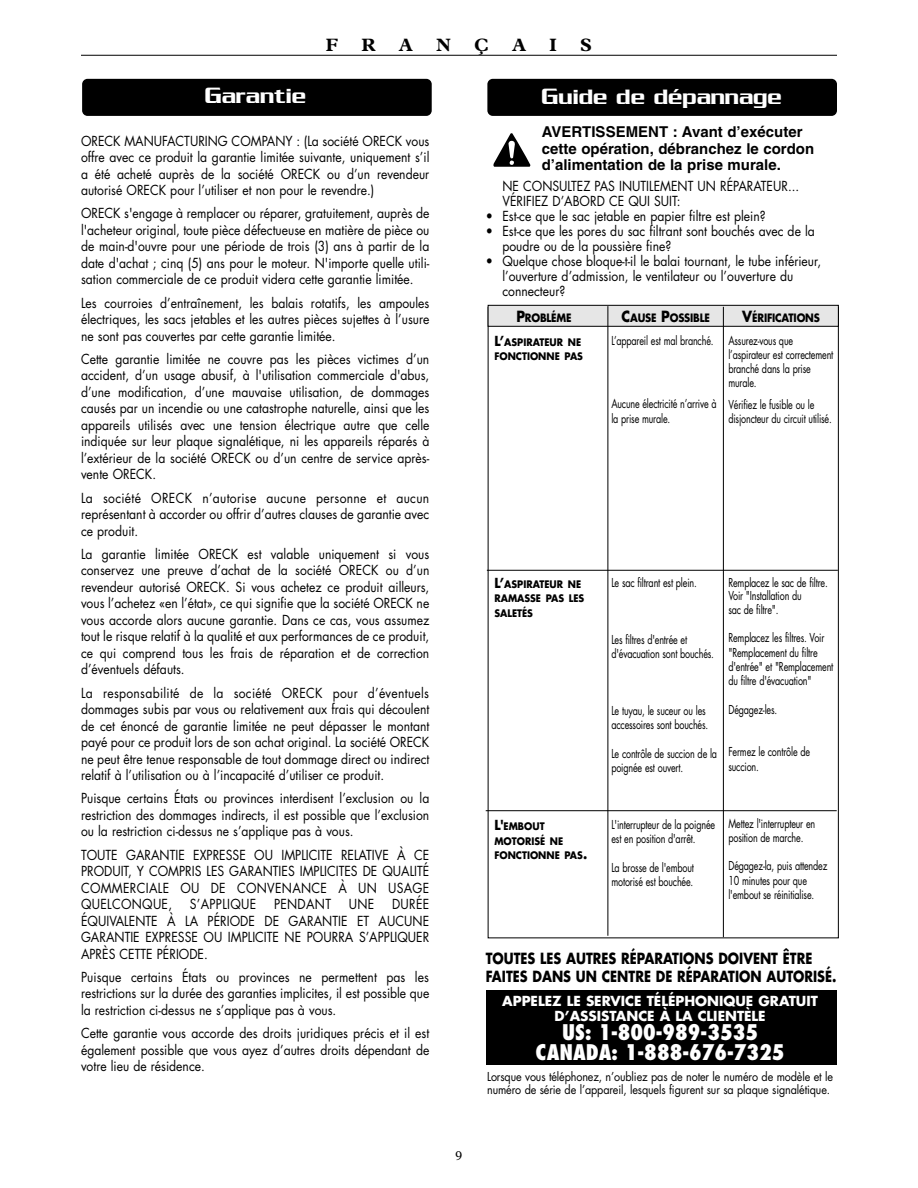
<style>
.page{position:relative;width:918px;height:1188px;background:#fff}
.page>*{position:absolute;margin:0;border:0;box-sizing:border-box;transform-origin:0 0}
.t1{font:22.5px "Serpentine ICG";color:#fff}
.t2{font:800 condensed 21px/19.5px "Futura";color:#fff;text-align:center}
.t3{font:700 18px "Plantin";color:#000}
.t4{font:700 15px/16.5px "Helvetica";color:#000}
.t5{font:700 15px/18px "Futura";color:#000;scale:.85 1}
.t6{font:13.5px/16.5px "Futura";color:#000;text-align:justify;scale:.9 1}
.t7{font:700 13.5px/15px "Futura";color:#fff;text-align:center}
.t8{font:13.5px "Futura";letter-spacing:.025em;color:#000;scale:.9 1}
.t9{font:13.5px "Plantin";color:#000}
.t10{font:12px/14.2px "Futura";letter-spacing:-.02em;color:#000;scale:.75 1}
.t11{font:12px/13.5px "Futura";letter-spacing:-.02em;color:#000;scale:.9 1}
.t12{font:700 11.25px "Futura";letter-spacing:-.02em;color:#000;scale:.88 1}
.t13{font:700 10.2px/14.2px "Futura";color:#000;scale:.92 1}
.s1{font-size:24px}
.s2{font-size:15px}
.s3{font-size:13.5px}
</style>
<div class="page">
<div style="left:487px;top:79px;width:350px;height:37px;background:#000;border-radius:5px"></div>
<div style="left:82px;top:79px;width:350px;height:37px;background:#000;border-radius:5px"></div>
<hr style="left:81px;top:55px;width:756px;height:1px;background:#000">
<div style="left:486px;top:990px;width:351px;height:75px;background:#000"></div>
<svg style="left:493px;top:133px;width:37px;height:34px"></svg>
<div style="left:488px;top:306px;width:350px;height:20px;background:#e6e6e6"></div>
<div style="left:488px;top:305px;width:351px;height:22px;border:1px solid #000"></div>
<hr style="left:487px;top:570px;width:351px;height:1px;background:#000">
<hr style="left:608px;top:306px;width:1px;height:630px;background:#000">
<hr style="left:723px;top:307px;width:1px;height:630px;background:#000">
<hr style="left:486px;top:810px;width:351px;height:1px;background:#000">
<h1 class="t1" style="left:204px;top:83px;width:103px"><span class="s1">G</span>arantie</h1>
<h3 class="t3" style="left:326px;top:39px;width:14px">F</h3>
<h3 class="t3" style="left:362px;top:39px;width:15px">R</h3>
<h3 class="t3" style="left:399px;top:39px;width:16px">A</h3>
<h3 class="t3" style="left:436px;top:39px;width:16px">N</h3>
<h3 class="t3" style="left:474px;top:39px;width:16px">Ç</h3>
<h3 class="t3" style="left:512px;top:39px;width:16px">A</h3>
<h3 class="t3" style="left:550px;top:39px;width:9px">I</h3>
<h3 class="t3" style="left:580px;top:39px;width:13px">S</h3>
<h1 class="t1" style="left:541px;top:84px;width:242px"><span class="s1">G</span>uide de dépannage</h1>
<p class="t6" style="left:81px;top:134px;width:389px">ORECK MANUFACTURING COMPANY : (La société ORECK vous offre avec ce produit la garantie limitée suivante, uniquement s’il a été acheté auprès de la société ORECK ou d’un revendeur autorisé ORECK pour l’utiliser et non pour le revendre.)</p>
<p class="t6" style="left:81px;top:206px;width:389px">ORECK s'engage à remplacer ou réparer, gratuitement, auprès de l'acheteur original, toute pièce défectueuse en matière de pièce ou de main-d'ouvre pour une période de trois (3) ans à partir de la date d'achat ; cinq (5) ans pour le moteur. N'importe quelle utili&shy;sation commerciale de ce produit videra cette garantie limitée.</p>
<p class="t6" style="left:81px;top:296px;width:389px">Les courroies d’entraînement, les balais rotatifs, les ampoules électriques, les sacs jetables et les autres pièces sujettes à l’usure ne sont pas couvertes par cette garantie limitée.</p>
<p class="t6" style="left:81px;top:352px;width:389px">Cette garantie limitée ne couvre pas les pièces victimes d’un accident, d’un usage abusif, à l'utilisation commerciale d'abus, d’une modification, d’une mauvaise utilisation, de dommages causés par un incendie ou une catastrophe naturelle, ainsi que les appareils utilisés avec une tension électrique autre que celle indiquée sur leur plaque signalétique, ni les appareils réparés à l’extérieur de la société ORECK ou d’un centre de service après&shy;vente ORECK.</p>
<p class="t6" style="left:81px;top:491px;width:389px">La société ORECK n’autorise aucune personne et aucun représentant à accorder ou offrir d’autres clauses de garantie avec ce produit.</p>
<p class="t6" style="left:81px;top:547px;width:389px">La garantie limitée ORECK est valable uniquement si vous conservez une preuve d’achat de la société ORECK ou d’un revendeur autorisé ORECK. Si vous achetez ce produit ailleurs, vous l’achetez «en l’état», ce qui signifie que la société ORECK ne vous accorde alors aucune garantie. Dans ce cas, vous assumez tout le risque relatif à la qualité et aux performances de ce produit, ce qui comprend tous les frais de réparation et de correction d’éventuels défauts.</p>
<p class="t6" style="left:81px;top:686px;width:389px">La responsabilité de la société ORECK pour d’éventuels dommages subis par vous ou relativement aux frais qui découlent de cet énoncé de garantie limitée ne peut dépasser le montant payé pour ce produit lors de son achat original. La société ORECK ne peut être tenue responsable de tout dommage direct ou indirect relatif à l’utilisation ou à l’incapacité d’utiliser ce produit.</p>
<p class="t6" style="left:81px;top:791px;width:389px">Puisque certains États ou provinces interdisent l’exclusion ou la restriction des dommages indirects, il est possible que l’exclusion ou la restriction ci-dessus ne s’applique pas à vous.</p>
<p class="t6" style="left:81px;top:848px;width:389px">TOUTE GARANTIE EXPRESSE OU IMPLICITE RELATIVE À CE PRODUIT, Y COMPRIS LES GARANTIES IMPLICITES DE QUALITÉ COMMERCIALE OU DE CONVENANCE À UN USAGE QUELCONQUE,</p>
<p class="t6" style="left:81px;top:897px;width:389px;text-indent:311px">DURÉE ÉQUIVALENTE À LA PÉRIODE DE GARANTIE ET AUCUNE GARANTIE EXPRESSE OU IMPLICITE NE POURRA S’APPLIQUER APRÈS CETTE PÉRIODE.</p>
<p class="t6" style="left:81px;top:970px;width:389px">Puisque certains États ou provinces ne permettent pas les restrictions sur la durée des garanties implicites, il est possible que la restriction ci-dessus ne s’applique pas à vous.</p>
<p class="t6" style="left:81px;top:1026px;width:389px">Cette garantie vous accorde des droits juridiques précis et il est également possible que vous ayez d’autres droits dépendant de votre lieu de résidence.</p>
<p class="t8" style="left:190px;top:898px;width:75px">S’APPLIQUE</p>
<p class="t8" style="left:274px;top:898px;width:65px">PENDANT</p>
<p class="t6" style="left:349px;top:897px;width:30px">UNE</p>
<p class="t4" style="left:542px;top:125px;width:274px">AVERTISSEMENT : Avant d’exécuter cette opération, débranchez le cordon d’alimentation de la prise murale.</p>
<p class="t6" style="left:502px;top:180px;width:331px;line-height:15px">NE CONSULTEZ PAS INUTILEMENT UN RÉPARATEUR...<br>VÉRIFIEZ D’ABORD CE QUI SUIT:</p>
<p class="t6" style="left:486px;top:209px;width:313px">• Est-ce que le sac jetable en papier filtre est plein?</p>
<p class="t6" style="left:502px;top:225px;width:349px;line-height:15px;text-indent:-17px">• Est-ce que les pores du sac filtrant sont bouchés avec de la poudre ou de la poussière fine?</p>
<p class="t6" style="left:502px;top:255px;width:356px;line-height:15px;text-align:left;text-indent:-17px">• Quelque chose bloque-t-il le balai tournant, le tube inférieur, l’ouverture d’admission, le ventilateur ou l’ouverture du connecteur?</p>
<p class="t12" style="left:516px;top:313px;width:64px"><span class="s2">P</span>ROBLÉME</p>
<p class="t12" style="left:622px;top:313px;width:102px"><span class="s2">C</span>AUSE <span class="s2">P</span>OSSIBLE</p>
<p class="t12" style="left:742px;top:313px;width:90px"><span class="s2">V</span>ÉRIFICATIONS</p>
<p class="t13" style="left:494px;top:336px;width:98px"><span class="s3">L’</span>ASPIRATEUR NE<br>FONCTIONNE PAS</p>
<p class="t10" style="left:611px;top:334px;width:138px">L’appareil est mal branché.</p>
<p class="t10" style="left:611px;top:398px;width:142px">Aucune électricité n’arrive à la prise murale.</p>
<p class="t10" style="left:728px;top:334px;width:142px">Assurez-vous que l’aspirateur est correctement branché dans la prise murale.</p>
<p class="t10" style="left:728px;top:399px;width:139px">Vérifiez le fusible ou le disjoncteur du circuit utilisé.</p>
<p class="t9" style="left:455px;top:1151px;width:9px">9</p>
<p class="t13" style="left:494px;top:578px;width:99px"><span class="s3">L’</span>ASPIRATEUR NE<br>RAMASSE PAS LES<br>SALETÉS</p>
<p class="t13" style="left:494px;top:820px;width:102px"><span class="s3">L'</span>EMBOUT<br>MOTORISÉ NE<br>FONCTIONNE PAS<span class="s3">.</span></p>
<p class="t10" style="left:611px;top:576px;width:115px">Le sac filtrant est plein.</p>
<p class="t10" style="left:611px;top:633px;width:138px">Les filtres d'entrée et d'évacuation sont bouchés.</p>
<p class="t10" style="left:611px;top:705px;width:131px">Le tuyau, le suceur ou les accessoires sont bouchés.</p>
<p class="t10" style="left:611px;top:747px;width:142px">Le contrôle de succion de la poignée est ouvert.</p>
<p class="t10" style="left:728px;top:577px;width:134px;line-height:13.5px">Remplacez le sac de filtre.<br>Voir "Installation du<br>sac de filtre".</p>
<p class="t10" style="left:728px;top:632px;width:142px">Remplacez les filtres. Voir "Remplacement du filtre d'entrée" et "Remplacement du filtre d'évacuation"</p>
<p class="t10" style="left:728px;top:703px;width:67px">Dégagez-les.</p>
<p class="t10" style="left:728px;top:746px;width:110px">Fermez le contrôle de succion.</p>
<p class="t10" style="left:611px;top:819px;width:140px">L'interrupteur de la poignée est en position d'arrêt.</p>
<p class="t10" style="left:611px;top:861px;width:112px">La brosse de l'embout motorisé est bouchée.</p>
<p class="t10" style="left:728px;top:817px;width:117px">Mettez l'interrupteur en position de marche.</p>
<p class="t10" style="left:728px;top:860px;width:133px">Dégagez-la, puis attendez<br>10 minutes pour que l'embout se réinitialise.</p>
<p class="t5" style="left:486px;top:951px;width:414px">TOUTES LES AUTRES RÉPARATIONS DOIVENT ÊTRE<br>FAITES DANS UN CENTRE DE RÉPARATION AUTORISÉ.</p>
<p class="t7" style="left:502px;top:994px;width:317px">APPELEZ LE SERVICE TÉLÉPHONIQUE GRATUIT<br>D’ASSISTANCE À LA CLIENTÈLE</p>
<h2 class="t2" style="left:536px;top:1025px;width:250px">US: 1-800-989-3535<br>CANADA: 1-888-676-7325</h2>
<p class="t11" style="left:487px;top:1070px;width:386px">Lorsque vous téléphonez, n’oubliez pas de noter le numéro de modèle et le numéro de série de l’appareil, lesquels figurent sur sa plaque signalétique.</p>
</div>
